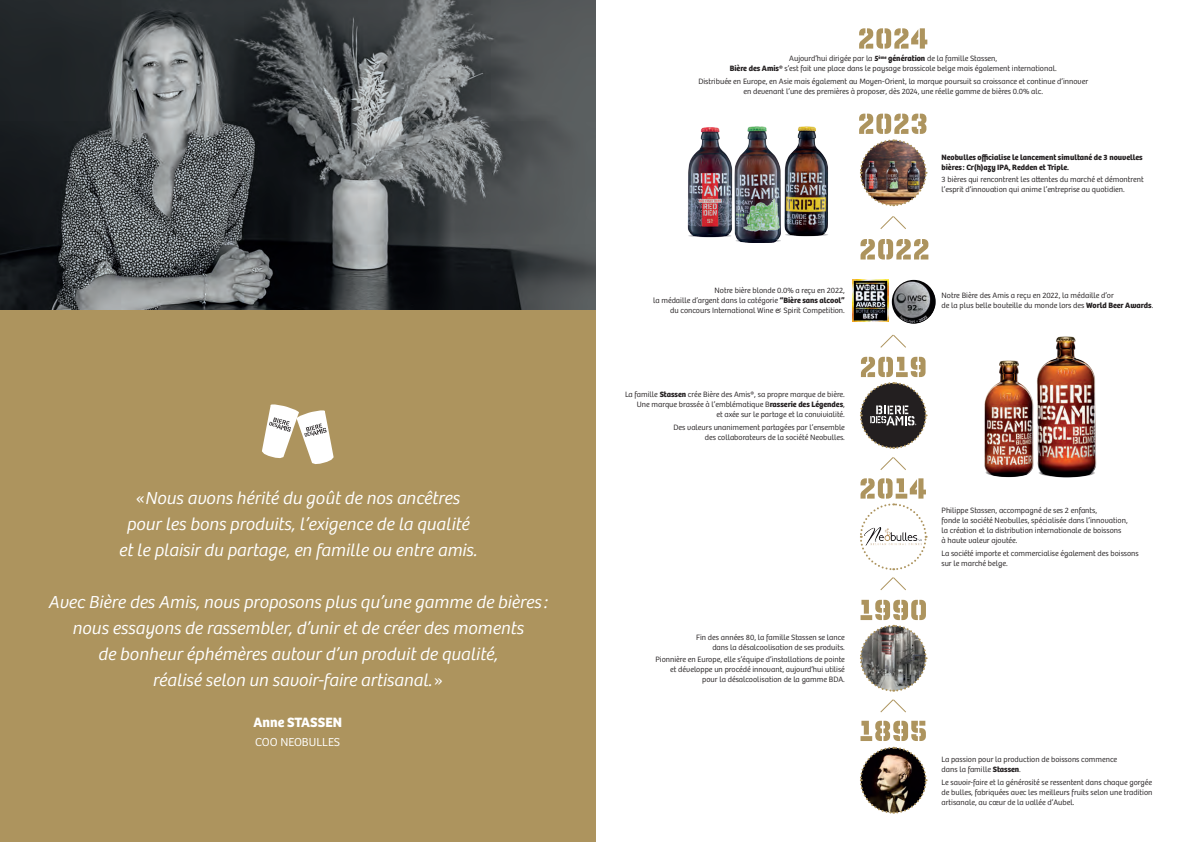
<style>
.page{position:relative;width:1191px;height:842px;background:#fff}
.page>*{position:absolute;margin:0;border:0;box-sizing:border-box;transform-origin:0 0}
.t1{font:italic 300 18px/26px "Bree";color:#fff;text-align:center}
.t2{font:700 14px "Bree";color:#fff}
.t3{font:300 12px "Bree";color:#fff}
.t4{font:300 8px/10px "Bree";color:#231f20}
.t5{font:700 8px/10px "Bree";color:#231f20}
.s1{font-style:normal}
.s2{font-weight:700}
</style>
<div class="page">
<div style="left:0;top:0;width:595px;height:842px;background:#ad945e"></div>
<svg style="left:262px;top:404px;width:72px;height:60px"></svg>
<img style="left:0;top:0;width:595px;height:310px">
<svg style="left:859px;top:28px;width:68px;height:21px"></svg>
<svg style="left:860px;top:478px;width:67px;height:93px"></svg>
<svg style="left:860px;top:600px;width:67px;height:92px"></svg>
<svg style="left:860px;top:357px;width:67px;height:92px"></svg>
<svg style="left:880px;top:457px;width:26px;height:13px"></svg>
<svg style="left:880px;top:577px;width:26px;height:14px"></svg>
<svg style="left:880px;top:699px;width:26px;height:14px"></svg>
<svg style="left:880px;top:334px;width:26px;height:14px"></svg>
<svg style="left:880px;top:216px;width:26px;height:13px"></svg>
<img style="left:1037px;top:336px;width:59px;height:142px">
<img style="left:984px;top:360px;width:50px;height:118px">
<svg style="left:860px;top:721px;width:67px;height:93px"></svg>
<img style="left:852px;top:280px;width:36px;height:42px">
<img style="left:891px;top:280px;width:44px;height:44px;border-radius:22px">
<svg style="left:860px;top:239px;width:68px;height:20px"></svg>
<img style="left:859px;top:114px;width:68px;height:93px">
<img style="left:736px;top:126px;width:45px;height:116px">
<img style="left:687px;top:127px;width:49px;height:110px">
<img style="left:780px;top:126px;width:48px;height:110px">
<h1 class="t1" style="left:118px;top:485px;width:360px"><span class="s1">«</span>Nous avons hérité du goût de nos ancêtres pour les bons produits, l’exigence de la qualité et le plaisir du partage, en famille ou entre amis.</h1>
<h1 class="t1" style="left:48px;top:589px;width:500px">Avec Bière des Amis, nous proposons plus qu’une gamme de bières : nous essayons de rassembler, d’unir et de créer des moments<br>de bonheur éphémères autour d’un produit de qualité,<br>réalisé selon un savoir-faire artisanal. <span class="s1">»</span></h1>
<h2 class="t2" style="left:253px;top:714px;width:90px">Anne STASSEN</h2>
<h3 class="t3" style="left:255px;top:735px;width:87px">COO NEOBULLES</h3>
<p class="t4" style="left:729px;top:54px;width:328px;text-align:center">Aujourd’hui dirigée par la <span class="s2">5</span><sup>ème</sup> <span class="s2">génération</span> de la famille Stassen,<br><span class="s2">Bière des Amis®</span> s’est fait une place dans le paysage brassicole belge mais également international.</p>
<p class="t4" style="left:698px;top:76px;width:391px;text-align:center">Distribuée en Europe, en Asie mais également au Moyen-Orient, la marque poursuit sa croissance et continue d’innover en devenant l’une des premières à proposer, dès 2024, une réelle gamme de bières 0.0% alc.</p>
<p class="t4" style="left:653px;top:285px;width:193px;text-align:right">Notre bière blonde 0.0% a reçu en 2022,<br>la médaille d’argent dans la catégorie <span class="s2">“Bière sans alcool” </span>du concours International Wine &amp; Spirit Competition.</p>
<p class="t4" style="left:625px;top:390px;width:221px;text-align:right">La famille <span class="s2">Stassen</span> crée Bière des Amis®, sa propre marque de bière.<br>Une marque brassée à l’emblématique B<span class="s2">rasserie des Légendes</span>,<br>et axée sur le partage et la convivialité.</p>
<p class="t4" style="left:673px;top:423px;width:173px;text-align:right">Des valeurs unanimement partagées par l’ensemble des collaborateurs de la société Neobulles.</p>
<p class="t4" style="left:696px;top:632px;width:150px;text-align:right">Fin des années 80, la famille Stassen se lance dans la désalcoolisation de ses produits.</p>
<p class="t4" style="left:655px;top:655px;width:191px;text-align:right">Pionnière en Europe, elle s’équipe d’installations de pointe et développe un procédé innovant, aujourd’hui utilisé pour la désalcoolisation de la gamme BDA.</p>
<p class="t5" style="left:941px;top:152px;width:203px">Neobulles officialise le lancement simultané de 3 nouvelles bières : Cr(h)azy IPA, Redden et Triple.</p>
<p class="t4" style="left:941px;top:175px;width:204px">3 bières qui rencontrent les attentes du marché et démontrent l’esprit d’innovation qui anime l’entreprise au quotidien.</p>
<p class="t4" style="left:941px;top:290px;width:213px">Notre Bière des Amis a reçu en 2022, la médaille d’or<br>de la plus belle bouteille du monde lors des <span class="s2">World Beer Awards</span>.</p>
<p class="t4" style="left:941px;top:506px;width:188px">Philippe Stassen, accompagné de ses 2 enfants,<br>fonde la société Neobulles, spécialisée dans l’innovation, la création et la distribution internationale de boissons<br>à haute valeur ajoutée.</p>
<p class="t4" style="left:941px;top:549px;width:199px">La société importe et commercialise également des boissons sur le marché belge.</p>
<p class="t4" style="left:941px;top:754px;width:177px">La passion pour la production de boissons commence dans la famille <span class="s2">Stassen</span>.</p>
<p class="t4" style="left:941px;top:777px;width:212px;text-align:justify">Le savoir-faire et la générosité se ressentent dans chaque gorgée de bulles, fabriquées avec les meilleurs fruits selon une tradition artisanale, au cœur de la vallée d’Aubel.</p>
</div>
